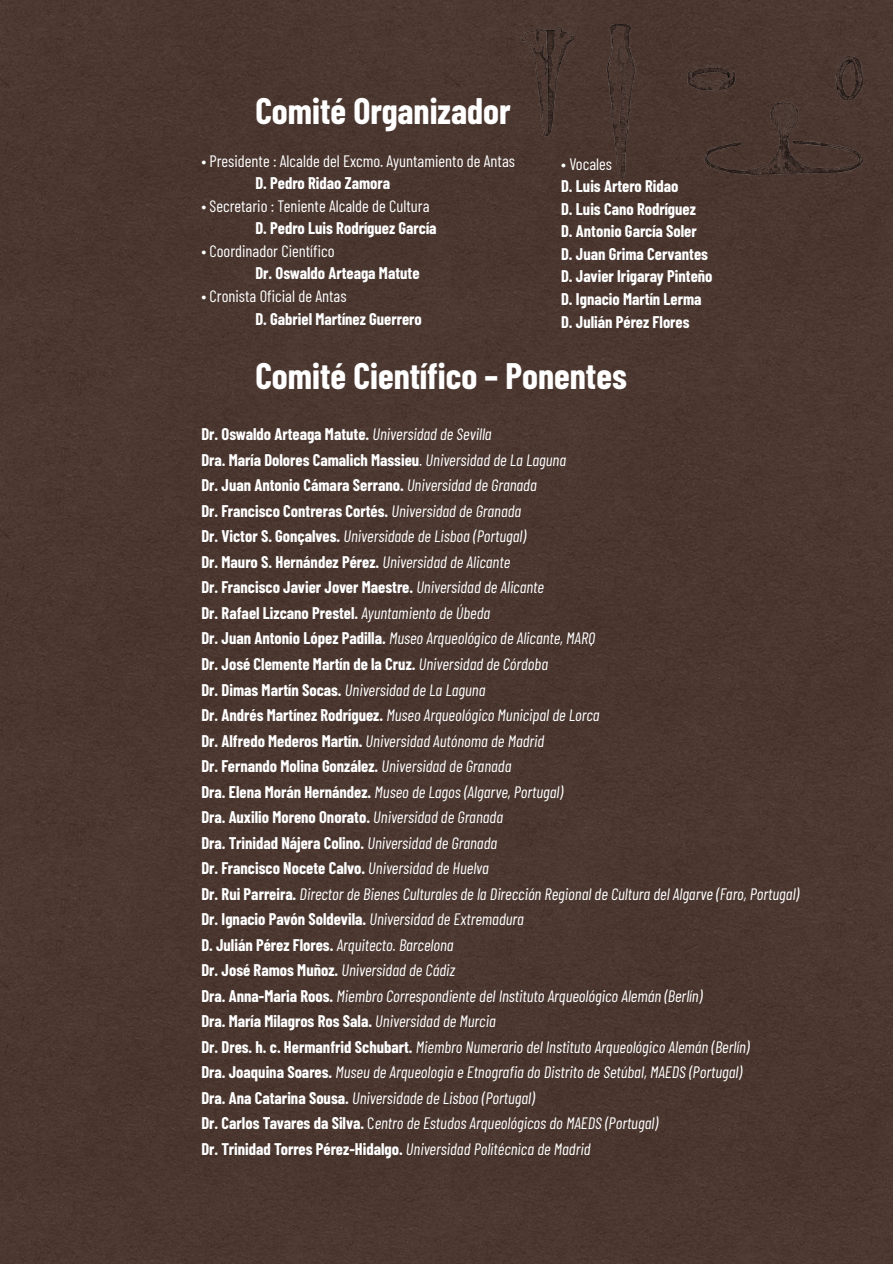
<style>
.page{position:relative;width:893px;height:1264px;background:#fff}
.page>*{position:absolute;margin:0;border:0;box-sizing:border-box;transform-origin:0 0}
.t1{font:700 36px "Barlow Condensed";color:#fff}
.t2{font:italic 16.5px/25.5px "Barlow Condensed";color:#fff}
.t3{font:700 16.5px/22.5px "Barlow Condensed";color:#fff}
.t4{font:16.5px "Barlow Condensed";color:#fff}
.s1{font-weight:700;font-style:normal}
.s2{font-style:normal}
</style>
<div class="page">
<div style="left:0;top:0;width:893px;height:1263px;background:#4b3730"></div>
<img style="left:523px;top:24px;width:339px;height:153px">
<h1 class="t1" style="left:255px;top:88px;width:257px">Comité Organizador</h1>
<p class="t4" style="left:201px;top:150px;width:315px">• Presidente : Alcalde del Excmo. Ayuntamiento de Antas</p>
<p class="t3" style="left:255px;top:171px;width:136px">D. Pedro Ridao Zamora</p>
<p class="t4" style="left:201px;top:195px;width:230px">• Secretario : Teniente Alcalde de Cultura</p>
<p class="t3" style="left:255px;top:216px;width:183px">D. Pedro Luis Rodríguez García</p>
<p class="t4" style="left:201px;top:240px;width:135px">• Coordinador Científico</p>
<p class="t3" style="left:255px;top:261px;width:166px">Dr. Oswaldo Arteaga Matute</p>
<p class="t4" style="left:201px;top:285px;width:147px">• Cronista Oficial de Antas</p>
<p class="t3" style="left:255px;top:306px;width:168px">D. Gabriel Martínez Guerrero</p>
<p class="t4" style="left:561px;top:153px;width:52px">• Vocales</p>
<p class="t3" style="left:561px;top:174px;width:153px">D. Luis Artero Ridao<br>D. Luis Cano Rodríguez<br>D. Antonio García Soler<br>D. Juan Grima Cervantes<br>D. Javier Irigaray Pinteño<br>D. Ignacio Martín Lerma<br>D. Julián Pérez Flores</p>
<h1 class="t1" style="left:255px;top:353px;width:373px">Comité Científico – Ponentes</h1>
<p class="t2" style="left:201px;top:421px;width:599px"><span class="s1">Dr. Oswaldo Arteaga Matute.</span> Universidad de Sevilla<br><span class="s1">Dra. María Dolores Camalich Massieu</span><span class="s2">.</span> Universidad de La Laguna<br><span class="s1">Dr. Juan Antonio Cámara Serrano.</span> Universidad de Granada<br><span class="s1">Dr. Francisco Contreras Cortés.</span> Universidad de Granada<br><span class="s1">Dr. Victor S. Gonçalves.</span> Universidade de Lisboa (Portugal)<br><span class="s1">Dr. Mauro S. Hernández Pérez.</span> Universidad de Alicante<br><span class="s1">Dr. Francisco Javier Jover Maestre.</span> Universidad de Alicante<br><span class="s1">Dr. Rafael Lizcano Prestel.</span> Ayuntamiento de Úbeda<br><span class="s1">Dr. Juan Antonio López Padilla.</span> Museo Arqueológico de Alicante, MARQ<br><span class="s1">Dr. José Clemente Martín de la Cruz.</span> Universidad de Córdoba<br><span class="s1">Dr. Dimas Martín Socas.</span> Universidad de La Laguna<br><span class="s1">Dr. Andrés Martínez Rodríguez.</span> Museo Arqueológico Municipal de Lorca<br><span class="s1">Dr. Alfredo Mederos Martín.</span> Universidad Autónoma de Madrid<br><span class="s1">Dr. Fernando Molina González.</span> Universidad de Granada<br><span class="s1">Dra. Elena Morán Hernández.</span> Museo de Lagos (Algarve, Portugal)<br><span class="s1">Dra. Auxilio Moreno Onorato.</span> Universidad de Granada<br><span class="s1">Dra. Trinidad Nájera Colino.</span> Universidad de Granada<br><span class="s1">Dr. Francisco Nocete Calvo.</span> Universidad de Huelva<br><span class="s1">Dr. Rui Parreira.</span> Director de Bienes Culturales de la Dirección Regional de Cultura del Algarve (Faro, Portugal)<br><span class="s1">Dr. Ignacio Pavón Soldevila.</span> Universidad de Extremadura<br><span class="s1">D. Julián Pérez Flores.</span> Arquitecto. Barcelona<br><span class="s1">Dr. José Ramos Muñoz.</span> Universidad de Cádiz<br><span class="s1">Dra. Anna-Maria Roos.</span> Miembro Correspondiente del Instituto Arqueológico Alemán (Berlín)<br><span class="s1">Dra. María Milagros Ros Sala.</span> Universidad de Murcia<br><span class="s1">Dr. Dres. h. c. Hermanfrid Schubart.</span> Miembro Numerario del Instituto Arqueológico Alemán (Berlín)<br><span class="s1">Dra. Joaquina Soares.</span> Museu de Arqueologia e Etnografia do Distrito de Setúbal, MAEDS (Portugal)<br><span class="s1">Dra. Ana Catarina Sousa.</span> Universidade de Lisboa (Portugal)<br><span class="s1">Dr. Carlos Tavares da Silva.</span> <span class="s2">C</span>entro de Estudos Arqueológicos do MAEDS (Portugal)<br><span class="s1">Dr. Trinidad Torres Pérez-Hidalgo.</span> Universidad Politécnica de Madrid</p>
</div>
